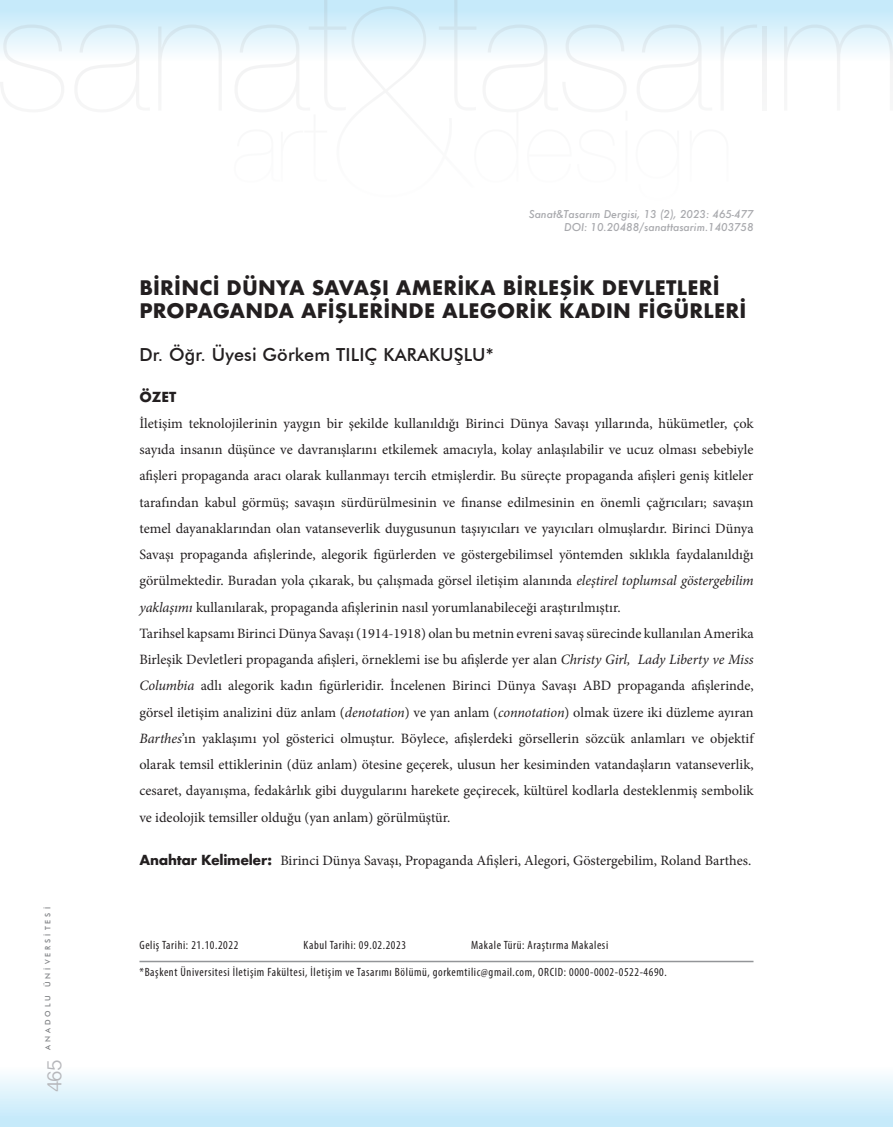
<style>
.page{position:relative;width:893px;height:1127px;background:#fff}
.page>*{position:absolute;margin:0;border:0;box-sizing:border-box;transform-origin:0 0}
.t1{font:700 19.5px/23.4px "Futura";letter-spacing:.01em;color:#231f20}
.t2{font:500 18px "Futura BT";letter-spacing:.01em;color:#231f20}
.t3{font:18px "Oriya Sangam MN";color:#b6b7bb}
.t4{font:14.25px/26.2px "Minion Pro";color:#231f20}
.t5{font:700 13.5px "Futura";color:#231f20}
.t6{font:condensed 12px "Myriad Pro";letter-spacing:.05em;color:#231f20}
.t7{font:italic 500 10.5px/12.6px "Futura";color:#a8a9ad;text-align:right}
.t8{font:500 7.5px "Futura BT";letter-spacing:.4em;color:#808285}
.s1{font-style:italic}
.s2{font-family:"Futura";font-weight:700;font-size:13.5px}
</style>
<div class="page">
<div style="left:0;top:1045px;width:893px;height:82px;background:linear-gradient(to bottom,#fff,#c3e9fa)"></div>
<div style="left:0;top:0;width:893px;height:81px;background:linear-gradient(to bottom,#c0e8f9,#fff)"></div>
<hr style="left:139px;top:961px;width:614px;height:1px;background:#939598">
<svg style="left:0;top:25px;width:64px;height:67px"></svg>
<svg style="left:74px;top:25px;width:76px;height:66px"></svg>
<svg style="left:158px;top:25px;width:64px;height:65px"></svg>
<svg style="left:637px;top:25px;width:75px;height:58px"></svg>
<svg style="left:720px;top:24px;width:37px;height:58px"></svg>
<svg style="left:763px;top:27px;width:3px;height:54px"></svg>
<svg style="left:784px;top:24px;width:109px;height:57px"></svg>
<svg style="left:234px;top:0;width:393px;height:89px"></svg>
<p class="t8" style="left:43px;top:1050px;width:145px;rotate:-90deg">ANADOLU ÜNİVERSİTESİ</p>
<p class="t3" style="left:42px;top:1092px;width:35px;rotate:-90deg">465</p>
<p class="t7" style="left:529px;top:208px;width:226px">Sanat&amp;Tasarım Dergisi, 13 (2), 2023: 465-477<br>DOI: 10.20488/sanattasarim.1403758</p>
<h1 class="t1" style="left:139px;top:276px;width:608px">BİRİNCİ DÜNYA SAVAŞI AMERİKA BİRLEŞİK DEVLETLERİ<br>PROPAGANDA AFİŞLERİNDE ALEGORİK KADIN FİGÜRLERİ</h1>
<p class="t2" style="left:139px;top:344px;width:356px">Dr. Öğr. Üyesi Görkem TILIÇ KARAKUŞLU*</p>
<p class="t5" style="left:139px;top:387px;width:39px">ÖZET</p>
<p class="t4" style="left:139px;top:410px;width:616px">İletişim teknolojilerinin yaygın bir şekilde kullanıldığı Birinci Dünya Savaşı yıllarında, hükümetler, çok sayıda insanın düşünce ve davranışlarını etkilemek amacıyla, kolay anlaşılabilir ve ucuz olması sebebiyle afişleri propaganda aracı olarak kullanmayı tercih etmişlerdir. Bu süreçte propaganda afişleri geniş kitleler tarafından kabul görmüş; savaşın sürdürülmesinin ve finanse edilmesinin en önemli çağrıcıları; savaşın temel dayanaklarından olan vatanseverlik duygusunun taşıyıcıları ve yayıcıları olmuşlardır. Birinci Dünya Savaşı propaganda afişlerinde, alegorik figürlerden ve göstergebilimsel yöntemden sıklıkla faydalanıldığı görülmektedir. Buradan yola çıkarak, bu çalışmada görsel iletişim alanında <span class="s1">eleştirel toplumsal göstergebilim yaklaşımı</span> kullanılarak, propaganda afişlerinin nasıl yorumlanabileceği araştırılmıştır.<br>Tarihsel kapsamı Birinci Dünya Savaşı (1914-1918) olan bu metnin evreni savaş sürecinde kullanılan Amerika Birleşik Devletleri propaganda afişleri, örneklemi ise bu afişlerde yer alan <span class="s1">Christy Girl, Lady Liberty ve Miss Columbia</span> adlı alegorik kadın figürleridir. İncelenen Birinci Dünya Savaşı ABD propaganda afişlerinde, görsel iletişim analizini düz anlam (<span class="s1">denotation</span>) ve yan anlam (<span class="s1">connotation</span>) olmak üzere iki düzleme ayıran <span class="s1">Barthes</span>’ın yaklaşımı yol gösterici olmuştur. Böylece, afişlerdeki görsellerin sözcük anlamları ve objektif olarak temsil ettiklerinin (düz anlam) ötesine geçerek, ulusun her kesiminden vatandaşların vatanseverlik, cesaret, dayanışma, fedakârlık gibi duygularını harekete geçirecek, kültürel kodlarla desteklenmiş sembolik ve ideolojik temsiller olduğu (yan anlam) görülmüştür.</p>
<p class="t4" style="left:139px;top:847px;width:613px"><span class="s2">Anahtar Kelimeler:</span> Birinci Dünya Savaşı, Propaganda Afişleri, Alegori, Göstergebilim, Roland Barthes.</p>
<p class="t6" style="left:139px;top:938px;width:100px">Geliş Tarihi: 21.10.2022</p>
<p class="t6" style="left:304px;top:938px;width:104px">Kabul Tarihi: 09.02.2023</p>
<p class="t6" style="left:471px;top:938px;width:139px">Makale Türü: Araştırma Makalesi</p>
<p class="t6" style="left:140px;top:965px;width:529px">*Başkent Üniversitesi İletişim Fakültesi, İletişim ve Tasarımı Bölümü, gorkemtilic@gmail.com, ORCID: 0000-0002-0522-4690.</p>
</div>
